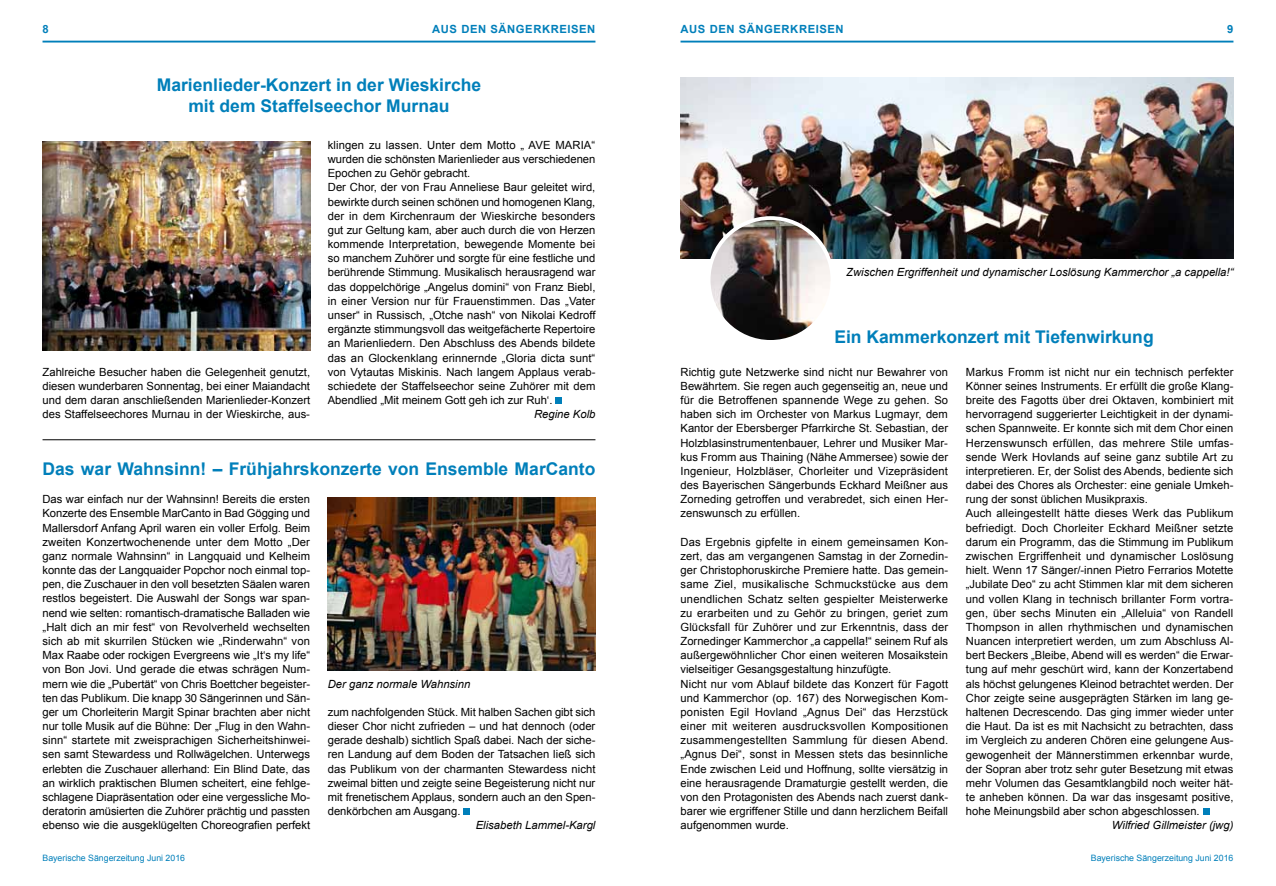
<style>
.page{position:relative;width:1276px;height:886px;background:#fff}
.page>*{position:absolute;margin:0;border:0;box-sizing:border-box;transform-origin:0 0}
.t1{font:700 17.5px/21.2px "Arial";color:#007fba;text-align:center}
.t2{font:11.25px/14.1px "Arial";color:#000;text-align:justify}
.t3{font:italic 11.25px "Arial";color:#000}
.t4{font:700 11.25px "Arial";letter-spacing:.05em;color:#007fba}
.t5{font:8.75px "Arial";color:#007fba}
</style>
<div class="page">
<hr style="left:43px;top:41px;width:552px;height:2px;background:#007fba">
<hr style="left:680px;top:41px;width:553px;height:2px;background:#007fba">
<div style="left:463px;top:808px;width:7px;height:7px;background:#007fba"></div>
<div style="left:555px;top:397px;width:7px;height:7px;background:#007fba"></div>
<img style="left:43px;top:142px;width:267px;height:208px">
<hr style="left:43px;top:439px;width:552px;height:1px;background:#000">
<div style="left:1203px;top:808px;width:6px;height:7px;background:#007fba"></div>
<img style="left:680px;top:78px;width:553px;height:181px">
<img style="left:708px;top:218px;width:124px;height:124px;border-radius:62px">
<div style="left:707px;top:216px;width:127px;height:128px;border:4px solid #fff;border-radius:50%"></div>
<img style="left:328px;top:497px;width:267px;height:174px">
<p class="t4" style="left:43px;top:22px;width:8px">8</p>
<p class="t4" style="left:432px;top:22px;width:165px">AUS DEN SÄNGERKREISEN</p>
<p class="t4" style="left:680px;top:22px;width:165px">AUS DEN SÄNGERKREISEN</p>
<p class="t4" style="left:1227px;top:22px;width:8px">9</p>
<h1 class="t1" style="left:157px;top:74px;width:326px">Marienlieder-Konzert in der Wieskirche mit dem Staffelseechor Murnau</h1>
<p class="t2" style="left:43px;top:365px;width:269px">Zahlreiche Besucher haben die Gelegenheit genutzt, diesen wunderbaren Sonnentag, bei einer Maiandacht und dem daran anschließenden Marienlieder-Konzert des Staffelseechores Murnau in der Wieskirche, aus-</p>
<p class="t2" style="left:328px;top:138px;width:269px;text-align:left">klingen zu lassen. Unter dem Motto „ AVE MARIA“ wurden die schönsten Marienlieder aus verschiedenen Epochen zu Gehör gebracht.<br>Der Chor, der von Frau Anneliese Baur geleitet wird, bewirkte durch seinen schönen und homogenen Klang, der in dem Kirchenraum der Wieskirche besonders gut zur Geltung kam, aber auch durch die von Herzen kommende Interpretation, bewegende Momente bei so manchem Zuhörer und sorgte für eine festliche und berührende Stimmung. Musikalisch herausragend war das doppelchörige „Angelus domini“ von Franz Biebl, in einer Version nur für Frauenstimmen. Das „Vater unser“ in Russisch, „Otche nash“ von Nikolai Kedroff ergänzte stimmungsvoll das weitgefächerte Repertoire an Marienliedern. Den Abschluss des Abends bildete das an Glockenklang erinnernde „Gloria dicta sunt“ von Vytautas Miskinis. Nach langem Applaus verab&shy;schiedete der Staffelseechor seine Zuhörer mit dem Abendlied „Mit meinem Gott geh ich zur Ruh‘.</p>
<p class="t3" style="left:534px;top:407px;width:63px">Regine Kolb</p>
<h1 class="t1" style="left:43px;top:458px;width:554px">Das war Wahnsinn! – Frühjahrskonzerte von Ensemble MarCanto</h1>
<p class="t2" style="left:43px;top:492px;width:269px">Das war einfach nur der Wahnsinn! Bereits die ersten Konzerte des Ensemble MarCanto in Bad Gögging und Mallersdorf Anfang April waren ein voller Erfolg. Beim zweiten Konzertwochenende unter dem Motto „Der ganz normale Wahnsinn“ in Langquaid und Kelheim konnte das der Langquaider Popchor noch einmal top&shy;pen, die Zuschauer in den voll besetzten Säalen waren restlos begeistert. Die Auswahl der Songs war span&shy;nend wie selten: romantisch-dramatische Balladen wie „Halt dich an mir fest“ von Revolverheld wechselten sich ab mit skurrilen Stücken wie „Rinderwahn“ von Max Raabe oder rockigen Evergreens wie „It‘s my life“ von Bon Jovi. Und gerade die etwas schrägen Num&shy;mern wie die „Pubertät“ von Chris Boettcher begeister&shy;ten das Publikum. Die knapp 30 Sängerinnen und Sän&shy;ger um Chorleiterin Margit Spinar brachten aber nicht nur tolle Musik auf die Bühne: Der „Flug in den Wahn&shy;sinn“ startete mit zweisprachigen Sicherheitshinwei&shy;sen samt Stewardess und Rollwägelchen. Unterwegs erlebten die Zuschauer allerhand: Ein Blind Date, das an wirklich praktischen Blumen scheitert, eine fehlge&shy;schlagene Diapräsentation oder eine vergessliche Mo&shy;deratorin amüsierten die Zuhörer prächtig und passten ebenso wie die ausgeklügelten Choreografien perfekt</p>
<p class="t3" style="left:328px;top:676px;width:144px">Der ganz normale Wahnsinn</p>
<p class="t2" style="left:328px;top:705px;width:269px">zum nachfolgenden Stück. Mit halben Sachen gibt sich dieser Chor nicht zufrieden – und hat dennoch (oder gerade deshalb) sichtlich Spaß dabei. Nach der siche&shy;ren Landung auf dem Boden der Tatsachen ließ sich das Publikum von der charmanten Stewardess nicht zweimal bitten und zeigte seine Begeisterung nicht nur mit frenetischem Applaus, sondern auch an den Spen&shy;denkörbchen am Ausgang.</p>
<p class="t3" style="left:476px;top:818px;width:121px">Elisabeth Lammel-Kargl</p>
<p class="t3" style="left:846px;top:265px;width:389px">Zwischen Ergriffenheit und dynamischer Loslösung Kammerchor „a cappella!“</p>
<h1 class="t1" style="left:834px;top:327px;width:321px">Ein Kammerkonzert mit Tiefenwirkung</h1>
<p class="t2" style="left:680px;top:365px;width:269px">Richtig gute Netzwerke sind nicht nur Bewahrer von Bewährtem. Sie regen auch gegenseitig an, neue und für die Betroffenen spannende Wege zu gehen. So haben sich im Orchester von Markus Lugmayr, dem Kantor der Ebersberger Pfarrkirche St. Sebastian, der Holzblasinstrumentenbauer, Lehrer und Musiker Mar&shy;kus Fromm aus Thaining (Nähe Ammersee) sowie der Ingenieur, Holzbläser, Chorleiter und Vizepräsident des Bayerischen Sängerbunds Eckhard Meißner aus Zorneding getroffen und verabredet, sich einen Her&shy;zenswunsch zu erfüllen.</p>
<p class="t2" style="left:680px;top:535px;width:269px;text-align:left">Das Ergebnis gipfelte in einem gemeinsamen Kon&shy;zert, das am vergangenen Samstag in der Zornedin&shy;ger Christophoruskirche Premiere hatte. Das gemein&shy;same Ziel, musikalische Schmuckstücke aus dem unendlichen Schatz selten gespielter Meisterwerke zu erarbeiten und zu Gehör zu bringen, geriet zum Glücksfall für Zuhörer und zur Erkenntnis, dass der Zornedinger Kammerchor „a cappella!“ seinem Ruf als außergewöhnlicher Chor einen weiteren Mosaikstein vielseitiger Gesangsgestaltung hinzufügte.<br>Nicht nur vom Ablauf bildete das Konzert für Fagott und Kammerchor (op. 167) des Norwegischen Kom&shy;ponisten Egil Hovland „Agnus Dei“ das Herzstück einer mit weiteren ausdrucksvollen Kompositionen zusammengestellten Sammlung für diesen Abend. „Agnus Dei“, sonst in Messen stets das besinnliche Ende zwischen Leid und Hoffnung, sollte viersätzig in eine herausragende Dramaturgie gestellt werden, die von den Protagonisten des Abends nach zuerst dank&shy;barer wie ergriffener Stille und dann herzlichem Beifall aufgenommen wurde.</p>
<p class="t2" style="left:966px;top:365px;width:269px;text-align:left">Markus Fromm ist nicht nur ein technisch perfekter Könner seines Instruments. Er erfüllt die große Klang&shy;breite des Fagotts über drei Oktaven, kombiniert mit hervorragend suggerierter Leichtigkeit in der dynami&shy;schen Spannweite. Er konnte sich mit dem Chor einen Herzenswunsch erfüllen, das mehrere Stile umfas&shy;sende Werk Hovlands auf seine ganz subtile Art zu interpretieren. Er, der Solist des Abends, bediente sich dabei des Chores als Orchester: eine geniale Umkeh&shy;rung der sonst üblichen Musikpraxis.<br>Auch alleingestellt hätte dieses Werk das Publikum befriedigt. Doch Chorleiter Eckhard Meißner setzte darum ein Programm, das die Stimmung im Publikum zwischen Ergriffenheit und dynamischer Loslösung hielt. Wenn 17 Sänger/-innen Pietro Ferrarios Motette „Jubilate Deo“ zu acht Stimmen klar mit dem sicheren und vollen Klang in technisch brillanter Form vortra&shy;gen, über sechs Minuten ein „Alleluia“ von Randell Thompson in allen rhythmischen und dynamischen Nuancen interpretiert werden, um zum Abschluss Al&shy;bert Beckers „Bleibe, Abend will es werden“ die Erwar&shy;tung auf mehr geschürt wird, kann der Konzertabend als höchst gelungenes Kleinod betrachtet werden. Der Chor zeigte seine ausgeprägten Stärken im lang ge&shy;haltenen Decrescendo. Das ging immer wieder unter die Haut. Da ist es mit Nachsicht zu betrachten, dass im Vergleich zu anderen Chören eine gelungene Aus&shy;gewogenheit der Männerstimmen erkennbar wurde, der Sopran aber trotz sehr guter Besetzung mit etwas mehr Volumen das Gesamtklangbild noch weiter hät&shy;te anheben können. Da war das insgesamt positive, hohe Meinungsbild aber schon abgeschlossen.</p>
<p class="t3" style="left:1112px;top:818px;width:123px">Wilfried Gillmeister (jwg)</p>
<p class="t5" style="left:43px;top:852px;width:144px">Bayerische Sängerzeitung Juni 2016</p>
<p class="t5" style="left:1091px;top:852px;width:144px">Bayerische Sängerzeitung Juni 2016</p>
</div>
